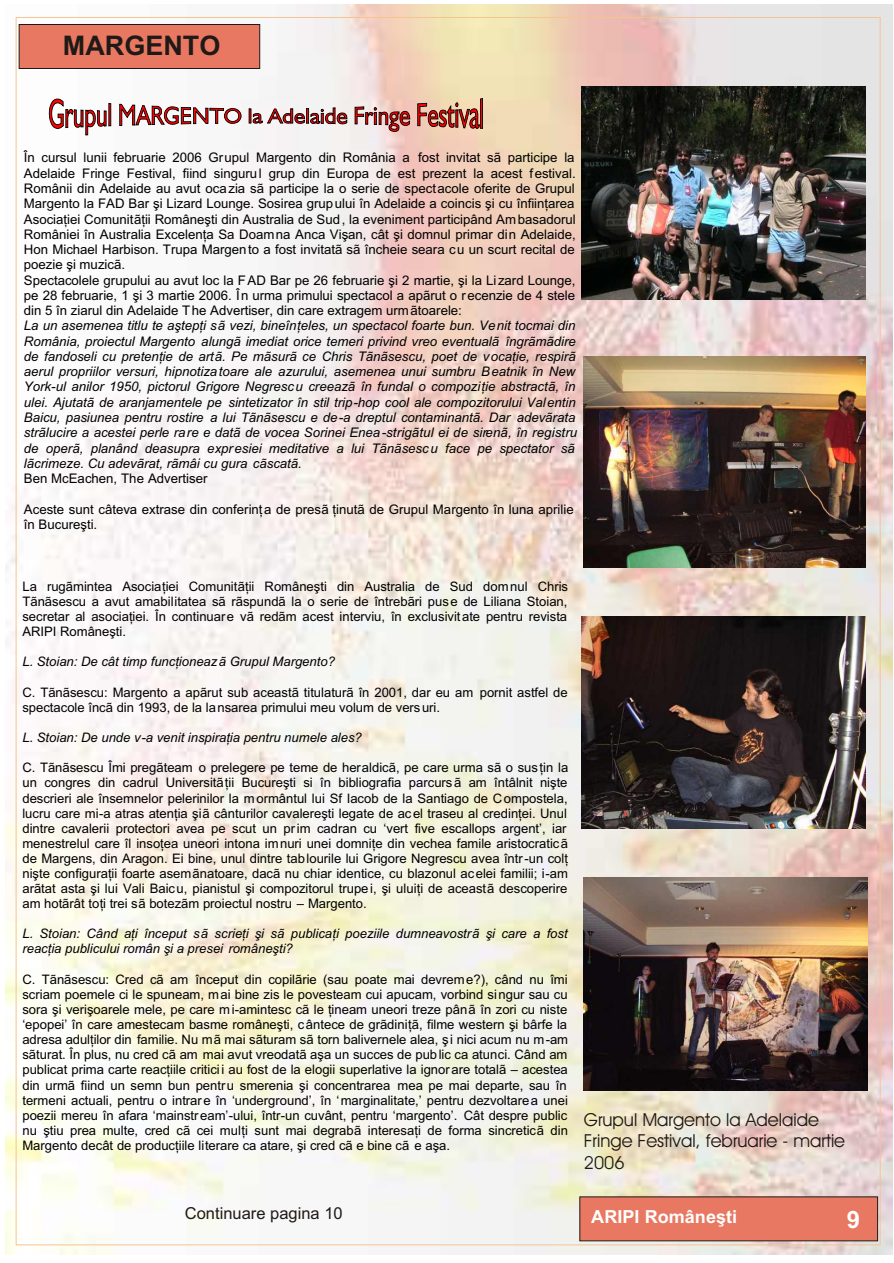
<style>
.page{position:relative;width:894px;height:1263px;background:#fff}
.page>*{position:absolute;margin:0;border:0;box-sizing:border-box;transform-origin:0 0}
.t1{font:700 27px "Arial";color:#1f1a17}
.t2{font:700 24px "Arial";color:#fff}
.t3{font:18px/21.6px "Avant Garde Bk BT";color:#1f1a17}
.t4{font:700 18px "Arial";letter-spacing:.005em;color:#fff}
.t5{font:16.5px "Arial";color:#1f1a17}
.t6{font:13.2px/15.3px "Arial";color:#000}
.t7{font:italic 13.2px/15.3px "Arial";color:#000}
.t8{font:13.05px/15.1px "Arial";color:#000;text-align:justify}
.t9{font:italic 13.05px/15.1px "Arial";color:#000}
</style>
<div class="page">
<img style="left:5px;top:4px;width:887px;height:1251px">
<img style="left:582px;top:86px;width:283px;height:213px">
<img style="left:584px;top:357px;width:281px;height:211px">
<img style="left:582px;top:616px;width:283px;height:213px">
<img style="left:584px;top:878px;width:284px;height:212px">
<div style="left:19px;top:24px;width:241px;height:45px;background:#e87861;border:1px solid #1f1a17"></div>
<div style="left:580px;top:1197px;width:298px;height:44px;background:#e87861"></div>
<svg style="left:49px;top:99px;width:63px;height:36px"></svg>
<svg style="left:119px;top:104px;width:123px;height:22px"></svg>
<svg style="left:249px;top:107px;width:98px;height:17px"></svg>
<svg style="left:355px;top:106px;width:55px;height:26px"></svg>
<svg style="left:417px;top:98px;width:67px;height:31px;background:#bd826e"></svg>
<h1 class="t1" style="left:63px;top:36px;width:159px">MARGENTO</h1>
<p class="t6" style="left:24px;top:151px;width:553px">În cursul lunii februarie 2006 Grupul Margento din România a fost invitat sã participe la Adelaide Fringe Festival, fiind singurul grup din Europa de est prezent la acest festival.<br>Românii din Adelaide au avut ocazia sã participe la o serie de spectacole oferite de Grupul Margento la FAD Bar ºi Lizard Lounge. Sosirea grupului în Adelaide a coincis ºi cu înfiinþarea Asociaþiei Comunitãþii Româneºti din Australia de Sud, la eveniment participând Ambasadorul României în Australia Excelenþa Sa Doamna Anca Viºan, cât ºi domnul primar din Adelaide, Hon Michael Harbison. Trupa Margento a fost invitatã sã încheie seara cu un scurt recital de poezie þi muzicã.<br>Spectacolele grupului au avut loc la FAD Bar pe 26 februarie ºi 2 martie, ºi la Lizard Lounge, pe 28 februarie, 1 ºi 3 martie 2006. În urma primului spectacol a apãrut o recenzie de 4 stele din 5 în ziarul din Adelaide The Advertiser, din care extragem urmãtoarele:</p>
<p class="t7" style="left:24px;top:319px;width:555px">La un asemenea titlu te aºtepþi sã vezi, bineînþeles, un spectacol foarte bun. Venit tocmai din România, proiectul Margento alungã imediat orice temeri privind vreo eventualã îngrãmãdire de fandoseli cu pretenþie de artã. Pe mãsurã ce Chris Tãnãsescu, poet de vocaþie, respirã aerul propriilor versuri, hipnotizatoare ale azurului, asemenea unui sumbru Beatnik în New York-ul anilor 1950, pictorul Grigore Negrescu creeazã în fundal o compoziþie abstractã, în ulei. Ajutatã de aranjamentele pe sintetizator în stil trip-hop cool ale compozitorului Valentin Baicu, pasiunea pentru rostire a lui Tãnãsescu e de-a dreptul contaminantã. Dar adevãrata strãlucire a acestei perle rare e datã de vocea Sorinei Enea-strigãtul ei de sirenã, în registru de operã, planând deasupra expresiei meditative a lui Tãnãsescu face pe spectator sã lãcrimeze. Cu adevãrat, rãmâi cu gura cãscatã.</p>
<p class="t6" style="left:24px;top:472px;width:185px">Ben McEachen, The Advertiser</p>
<p class="t6" style="left:24px;top:503px;width:551px">Aceste sunt câteva extrase din conferinþa de presã þinutã de Grupul Margento în luna aprilie în Bucureºti.</p>
<p class="t8" style="left:22px;top:580px;width:547px">La rugãmintea Asociaþiei Comunitãþii Româneºti din Australia de Sud domnul Chris Tãnãsescu a avut amabilitatea sã rãspundã la o serie de întrebãri puse de Liliana Stoian, secretar al asociaþiei. În continuare vã redãm acest interviu, în exclusivitate pentru revista ARIPI Româneºti.</p>
<p class="t9" style="left:22px;top:655px;width:314px">L. Stoian: De cât timp funcþioneazã Grupul Margento?</p>
<p class="t8" style="left:22px;top:686px;width:547px">C. Tãnãsescu: Margento a apãrut sub aceastã titulaturã în 2001, dar eu am pornit astfel de spectacole încã din 1993, de la lansarea primului meu volum de versuri.</p>
<p class="t9" style="left:22px;top:731px;width:341px">L. Stoian: De unde v-a venit inspiraþia pentru numele ales?</p>
<p class="t8" style="left:22px;top:761px;width:548px;text-align:left">C. Tãnãsescu Îmi pregãteam o prelegere pe teme de heraldicã, pe care urma sã o susþin la un congres din cadrul Universitãþii Bucureºti si în bibliografia parcursã am întâlnit niþte descrieri ale însemnelor pelerinilor la mormântul lui Sf Iacob de la Santiago de Compostela, lucru care mi-a atras atenþia ºiã cânturilor cavalereºti legate de acel traseu al credinþei. Unul dintre cavalerii protectori avea pe scut un prim cadran cu ‘vert five escallops argent’, iar menestrelul care îl insoþea uneori intona imnuri unei domniþe din vechea famile aristocraticã de Margens, din Aragon. Ei bine, unul dintre tablourile lui Grigore Negrescu avea într-un colþ niºte configuraþii foarte asemãnatoare, dacã nu chiar identice, cu blazonul acelei familii; i-am arãtat asta þi lui Vali Baicu, pianistul þi compozitorul trupei, þi uluiþi de aceastã descoperire am hotãrât toþi trei sã botezãm proiectul nostru – Margento.</p>
<p class="t9" style="left:22px;top:927px;width:547px">L. Stoian: Când aþi început sã scrieþi ºi sã publicaþi poeziile dumneavostrã þi care a fost reacþia publicului român ºi a presei româneºti?</p>
<p class="t8" style="left:22px;top:973px;width:547px">C. Tãnãsescu: Cred cã am început din copilãrie (sau poate mai devreme?), când nu îmi scriam poemele ci le spuneam, mai bine zis le povesteam cui apucam, vorbind singur sau cu sora ºi veriºoarele mele, pe care mi-amintesc cã le þineam uneori treze pânã în zori cu niste ‘epopei’ în care amestecam basme româneþti, cântece de grãdiniþã, filme western þi bârfe la adresa adulþilor din familie. Nu mã mai sãturam sã torn balivernele alea, þ i nici acum nu m-am sãturat. În plus, nu cred cã am mai avut vreodatã aþa un succes de public ca atunci. Când am publicat prima carte reacþiile critici i au fost de la elogii superlative la ignorare totalã – acestea din urmã fiind un semn bun pentru smerenia þi concentrarea mea pe mai departe, sau în termeni actuali, pentru o intrare în ‘underground’, în ‘marginalitate,’ pentru dezvoltarea unei poezii mereu în afara ‘mainstream’-ului, într-un cuvânt, pentru ‘margento’. Cât despre public nu þtiu prea multe, cred cã cei mulþi sunt mai degrabã interesaþi de forma sincreticã din Margento decât de producþiile literare ca atare, þi cred cã e bine cã e aþa.</p>
<p class="t5" style="left:185px;top:1207px;width:159px">Continuare pagina 10</p>
<h3 class="t3" style="left:584px;top:1110px;width:263px">Grupul Margento la Adelaide<br>Fringe Festival, februarie - martie<br>2006</h3>
<h3 class="t4" style="left:591px;top:1210px;width:147px">ARIPI Româneºti</h3>
<h2 class="t2" style="left:847px;top:1210px;width:15px">9</h2>
</div>
